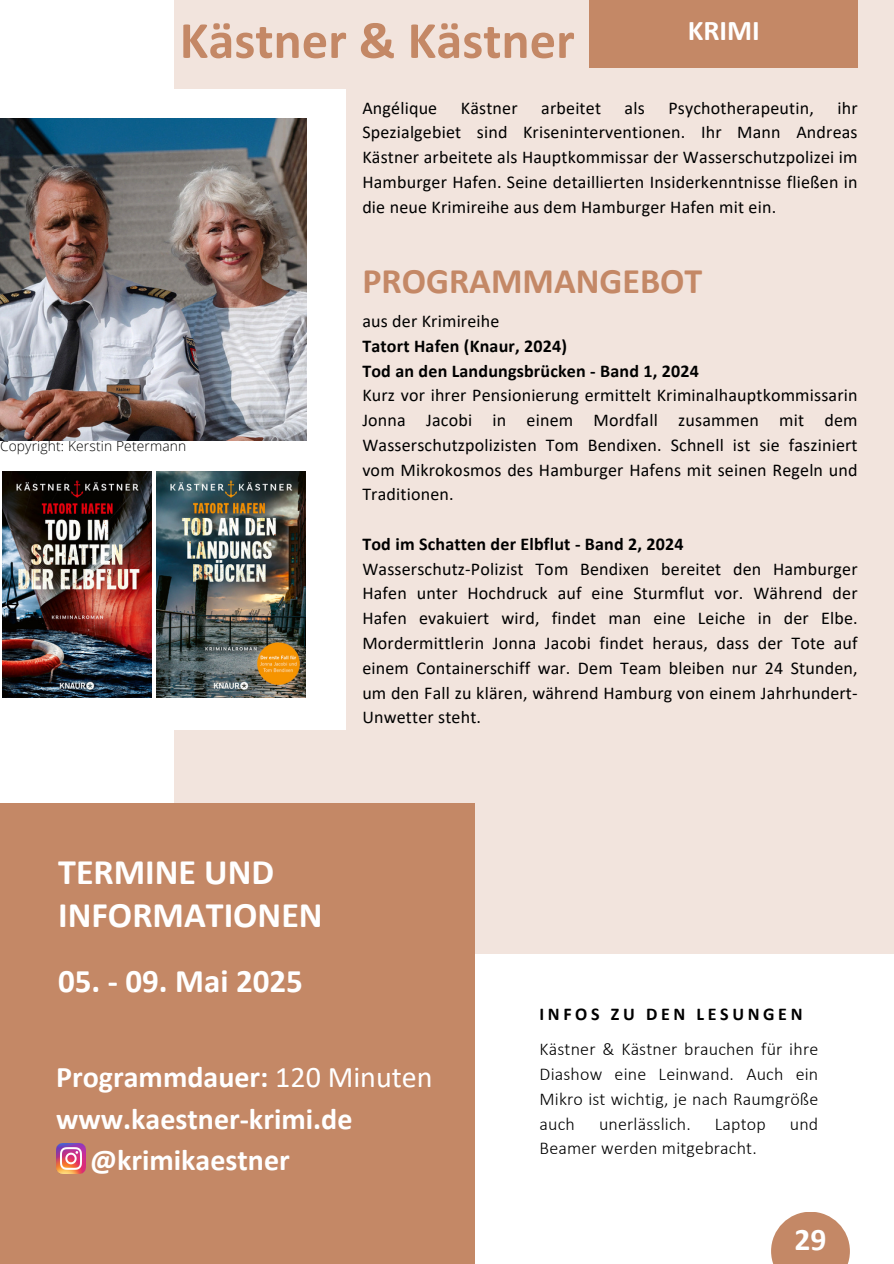
<style>
.page{position:relative;width:894px;height:1264px;background:#fff}
.page>*{position:absolute;margin:0;border:0;box-sizing:border-box;transform-origin:0 0}
.t1{font:700 52.5px "Calibri";color:#c48866}
.t2{font:700 36px/42.8px "Calibri";color:#fff}
.t3{font:700 36px "Calibri";color:#c48866}
.t4{font:700 33px "Calibri";color:#fff}
.t5{font:700 31.5px "Calibri";color:#fff}
.t6{font:700 30px "Calibri";color:#fff}
.t7{font:700 28.65px "Calibri";color:#fff}
.t8{font:18px/24.8px "Calibri";letter-spacing:.01em;color:#000;text-align:justify}
.t9{font:300 18px/24.8px "Calibri";letter-spacing:.01em;color:#000;text-align:justify}
.t10{font:700 18px "Calibri";letter-spacing:.01em;color:#000}
.t11{font:700 18px "Calibri";letter-spacing:.2em;color:#000}
.t12{font:300 13.8px "Open Sans";letter-spacing:.01em;color:#000}
.s1{font-weight:400}
</style>
<div class="page">
<div style="left:174px;top:0;width:719px;height:953px;background:#f2e4dd"></div>
<div style="left:0;top:89px;width:345px;height:640px;background:#fff"></div>
<img style="left:0;top:119px;width:306px;height:321px">
<div style="left:0;top:803px;width:474px;height:460px;background:#c48866"></div>
<img style="left:156px;top:471px;width:149px;height:226px">
<img style="left:3px;top:471px;width:148px;height:226px">
<img style="left:56px;top:1143px;width:29px;height:30px">
<div style="left:589px;top:0;width:268px;height:68px;background:#c48866"></div>
<svg style="left:771px;top:1212px;width:78px;height:51px;background:#cd9a7e"></svg>
<h4 class="t1" style="left:180px;top:18px;width:396px">Kästner &amp; Kästner</h4>
<h3 class="t7" style="left:687px;top:18px;width:74px">KRIMI</h3>
<p class="t8" style="left:362px;top:97px;width:76px">Angélique</p>
<p class="t8" style="left:460px;top:97px;width:58px">Kästner</p>
<p class="t8" style="left:541px;top:97px;width:61px">arbeitet</p>
<p class="t8" style="left:624px;top:97px;width:22px">als</p>
<p class="t8" style="left:668px;top:97px;width:147px">Psychotherapeutin,</p>
<p class="t8" style="left:362px;top:97px;width:496px;text-indent:475px">ihr Spezialgebiet sind Kriseninterventionen. Ihr Mann Andreas Kästner arbeitete als Hauptkommissar der Wasserschutzpolizei im Hamburger Hafen. Seine detaillierten Insiderkenntnisse fließen in die neue Krimireihe aus dem Hamburger Hafen mit ein.</p>
<p class="t12" style="left:0;top:436px;width:188px">Copyright: Kerstin Petermann</p>
<p class="t3" style="left:362px;top:265px;width:341px">PROGRAMMANGEBOT</p>
<p class="t8" style="left:362px;top:310px;width:139px">aus der Krimireihe</p>
<p class="t10" style="left:362px;top:338px;width:206px">Tatort Hafen (Knaur, 2024)</p>
<p class="t10" style="left:362px;top:363px;width:338px">Tod an den Landungsbrücken - Band 1, 2024</p>
<p class="t8" style="left:362px;top:384px;width:496px">Kurz vor ihrer Pensionierung ermittelt Kriminalhauptkommissarin Jonna Jacobi in einem Mordfall zusammen mit dem Wasserschutzpolizisten Tom Bendixen. Schnell ist sie fasziniert vom Mikrokosmos des Hamburger Hafens mit seinen Regeln und Traditionen.</p>
<p class="t10" style="left:362px;top:536px;width:323px">Tod im Schatten der Elbflut - Band 2, 2024</p>
<h2 class="t8" style="left:362px;top:558px;width:496px">Wasserschutz-Polizist Tom Bendixen bereitet den Hamburger Hafen unter Hochdruck auf eine Sturmflut vor. Während der Hafen evakuiert wird, findet man eine Leiche in der Elbe.<br>Mordermittlerin Jonna Jacobi findet heraus, dass der Tote auf einem Containerschiff war. Dem Team bleiben nur 24 Stunden, um den Fall zu klären, während Hamburg von einem Jahrhundert-Unwetter steht.</h2>
<h1 class="t2" style="left:58px;top:853px;width:266px">TERMINE UND<br>INFORMATIONEN</h1>
<p class="t4" style="left:58px;top:967px;width:246px">05. - 09. Mai 2025</p>
<p class="t6" style="left:56px;top:1064px;width:378px">Programmdauer: <span class="s1">120 Minuten</span></p>
<p class="t6" style="left:56px;top:1106px;width:298px">www.kaestner-krimi.de</p>
<p class="t6" style="left:90px;top:1147px;width:201px">@krimikaestner</p>
<p class="t11" style="left:539px;top:1006px;width:264px">INFOS ZU DEN LESUNGEN</p>
<h2 class="t9" style="left:539px;top:1038px;width:280px">Kästner &amp; Kästner brauchen für ihre Diashow eine Leinwand. Auch ein Mikro ist wichtig, je nach Raumgröße auch</h2>
<h2 class="t9" style="left:599px;top:1112px;width:93px">unerlässlich.</h2>
<h2 class="t9" style="left:714px;top:1112px;width:52px">Laptop</h2>
<h2 class="t9" style="left:789px;top:1112px;width:30px">und</h2>
<h2 class="t9" style="left:539px;top:1137px;width:219px">Beamer werden mitgebracht.</h2>
<h5 class="t5" style="left:794px;top:1226px;width:33px">29</h5>
</div>
